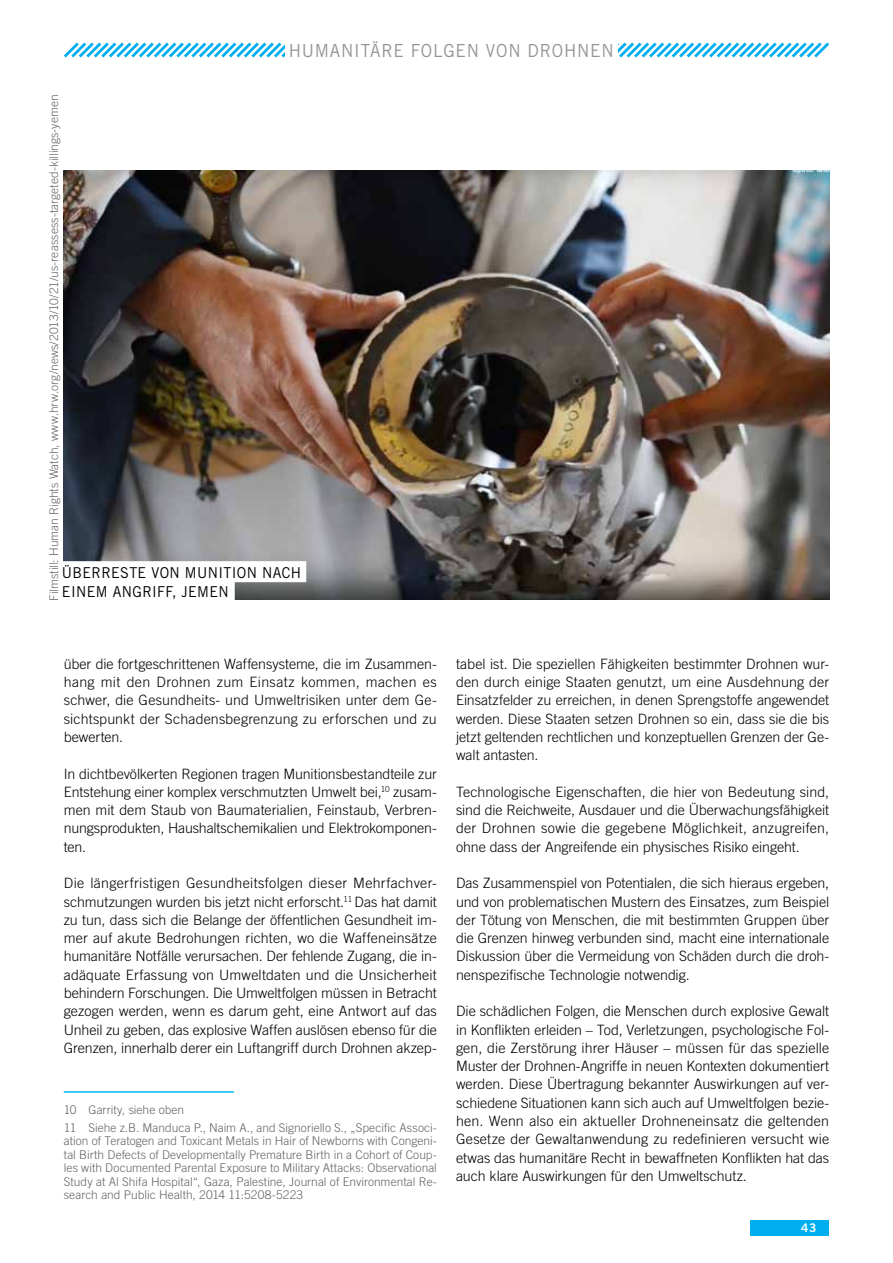
<style>
.page{position:relative;width:893px;height:1263px;background:#fff}
.page>*{position:absolute;margin:0;border:0;box-sizing:border-box;transform-origin:0 0}
.t1{font:18px "Trade Gothic LT Std";letter-spacing:.045em;color:#939598;scale:.95 1}
.t2{font:15px "Trade Gothic LT Std";letter-spacing:.025em;color:#000;scale:.95 1}
.t3{font:300 14.25px/18.3px "Trade Gothic LT Std";letter-spacing:-.005em;color:#000;text-align:justify}
.t4{font:300 12px/13.5px "Trade Gothic LT Std";letter-spacing:.005em;color:#636466}
.t5{font:300 12px "Trade Gothic LT Std";color:#000}
.t6{font:12px "Trade Gothic LT Std Bd 2";color:#fff}
</style>
<div class="page">
<svg style="left:63px;top:42px;width:767px;height:16px"></svg>
<div style="left:285px;top:42px;width:333px;height:16px;background:#fff"></div>
<hr style="left:64px;top:1091px;width:170px;height:2px;background:#00b9f1">
<img style="left:64px;top:170px;width:765px;height:430px">
<div style="left:62px;top:561px;width:244px;height:21px;background:#fff"></div>
<div style="left:62px;top:580px;width:173px;height:21px;background:#fff"></div>
<div style="left:751px;top:1220px;width:78px;height:15px;background:#00aeef"></div>
<p class="t1" style="left:289px;top:40px;width:344px">HUMANITÄRE FOLGEN VON DROHNEN</p>
<p class="t5" style="left:47px;top:601px;width:508px;rotate:-90deg">Filmstill: Human Rights Watch, www.hrw.org/news/2013/10/21/us-reassess-targeted-killings-yemen</p>
<p class="t2" style="left:62px;top:563px;width:253px">ÜBERRESTE VON MUNITION NACH</p>
<p class="t2" style="left:62px;top:582px;width:177px">EINEM ANGRIFF, JEMEN</p>
<p class="t3" style="left:64px;top:654px;width:375px">über die fortgeschrittenen Waffensysteme, die im Zusammen&shy;hang mit den Drohnen zum Einsatz kommen, machen es schwer, die Gesundheits- und Umweltrisiken unter dem Ge&shy;sichtspunkt der Schadensbegrenzung zu erforschen und zu bewerten.</p>
<p class="t3" style="left:64px;top:764px;width:375px">In dichtbevölkerten Regionen tragen Munitionsbestandteile zur Entstehung einer komplex verschmutzten Umwelt bei,<sup>10</sup> zusam&shy;men mit dem Staub von Baumaterialien, Feinstaub, Verbren&shy;nungsprodukten, Haushaltschemikalien und Elektrokomponen&shy;ten.</p>
<p class="t3" style="left:64px;top:874px;width:375px">Die längerfristigen Gesundheitsfolgen dieser Mehrfachver&shy;schmutzungen wurden bis jetzt nicht erforscht.<sup>11</sup> Das hat damit zu tun, dass sich die Belange der öffentlichen Gesundheit im&shy;mer auf akute Bedrohungen richten, wo die Waffeneinsätze humanitäre Notfälle verursachen. Der fehlende Zugang, die in&shy;adäquate Erfassung von Umweltdaten und die Unsicherheit behindern Forschungen. Die Umweltfolgen müssen in Betracht gezogen werden, wenn es darum geht, eine Antwort auf das Unheil zu geben, das explosive Waffen auslösen ebenso für die Grenzen, innerhalb derer ein Luftangriff durch Drohnen akzep-</p>
<p class="t4" style="left:64px;top:1101px;width:375px;line-height:17.7px">10 Garrity, siehe oben<br>11 Siehe z.B. Manduca P., Naim A., and Signoriello S., „Specific Associ-</p>
<p class="t4" style="left:64px;top:1134px;width:375px;text-align:justify">ation of Teratogen and Toxicant Metals in Hair of Newborns with Congeni&shy;tal Birth Defects of Developmentally Premature Birth in a Cohort of Coup&shy;les with Documented Parental Exposure to Military Attacks: Observational Study at Al Shifa Hospital“, Gaza, Palestine, Journal of Environmental Re&shy;search and Public Health, 2014 11:5208-5223</p>
<p class="t3" style="left:456px;top:654px;width:375px">tabel ist. Die speziellen Fähigkeiten bestimmter Drohnen wur&shy;den durch einige Staaten genutzt, um eine Ausdehnung der Einsatzfelder zu erreichen, in denen Sprengstoffe angewendet werden. Diese Staaten setzen Drohnen so ein, dass sie die bis jetzt geltenden rechtlichen und konzeptuellen Grenzen der Ge&shy;walt antasten.</p>
<p class="t3" style="left:456px;top:782px;width:375px">Technologische Eigenschaften, die hier von Bedeutung sind, sind die Reichweite, Ausdauer und die Überwachungsfähigkeit der Drohnen sowie die gegebene Möglichkeit, anzugreifen, ohne dass der Angreifende ein physisches Risiko eingeht.</p>
<p class="t3" style="left:456px;top:874px;width:375px">Das Zusammenspiel von Potentialen, die sich hieraus ergeben, und von problematischen Mustern des Einsatzes, zum Beispiel der Tötung von Menschen, die mit bestimmten Gruppen über die Grenzen hinweg verbunden sind, macht eine internationale Diskussion über die Vermeidung von Schäden durch die droh&shy;nenspezifische Technologie notwendig.</p>
<p class="t3" style="left:456px;top:1002px;width:375px">Die schädlichen Folgen, die Menschen durch explosive Gewalt in Konflikten erleiden – Tod, Verletzungen, psychologische Fol&shy;gen, die Zerstörung ihrer Häuser – müssen für das spezielle Muster der Drohnen-Angriffe in neuen Kontexten dokumentiert werden. Diese Übertragung bekannter Auswirkungen auf ver&shy;schiedene Situationen kann sich auch auf Umweltfolgen bezie&shy;hen. Wenn also ein aktueller Drohneneinsatz die geltenden Gesetze der Gewaltanwendung zu redefinieren versucht wie etwas das humanitäre Recht in bewaffneten Konflikten hat das auch klare Auswirkungen für den Umweltschutz.</p>
<p class="t6" style="left:801px;top:1220px;width:17px">43</p>
</div>
